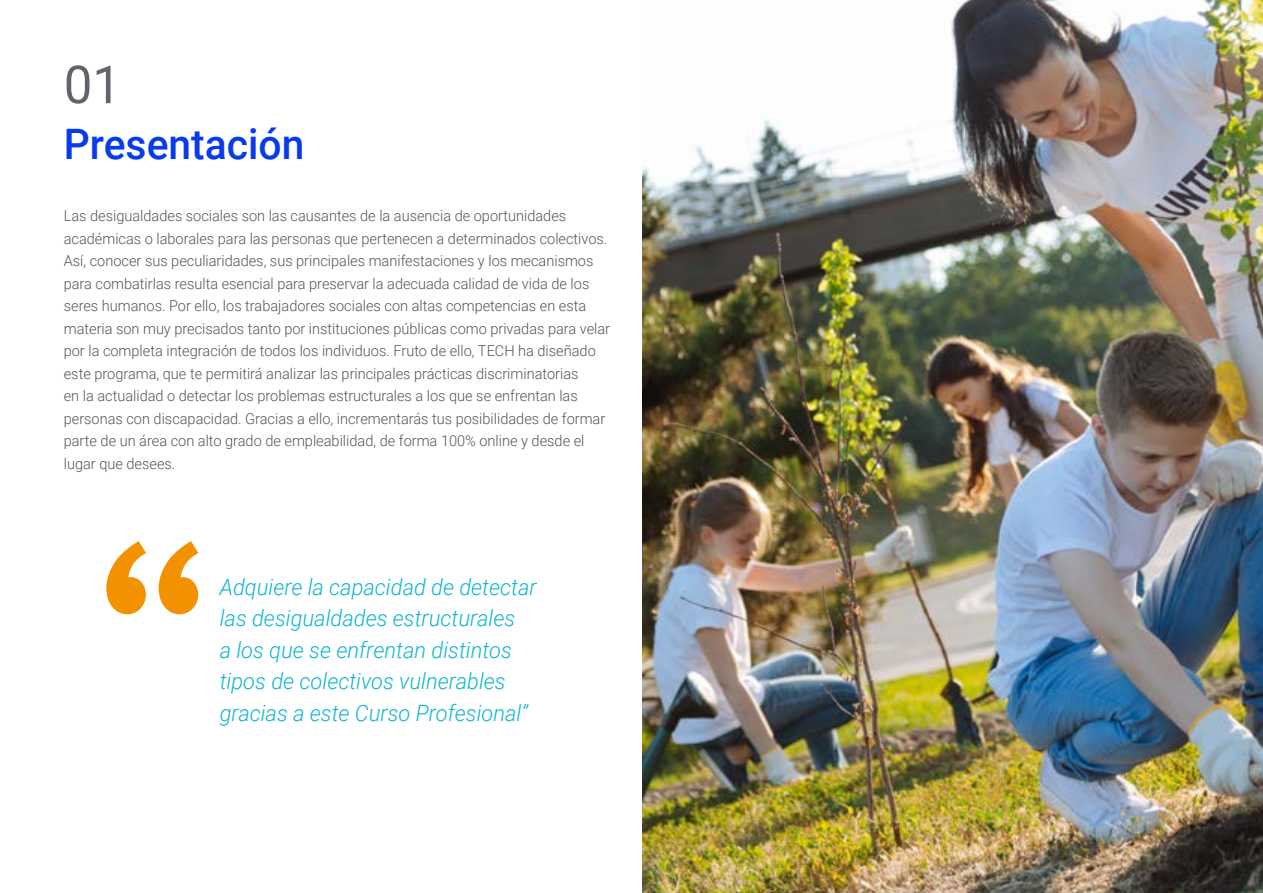
<style>
.page{position:relative;width:1263px;height:893px;background:#fff}
.page>*{position:absolute;margin:0;border:0;box-sizing:border-box;transform-origin:0 0}
.t1{font:52.5px "Roboto";color:#61646a}
.t2{font:500 42px "Roboto";color:#083bee}
.t3{font:italic 300 22.5px/31.5px "Roboto";color:#0fb6cf}
.t4{font:300 15px/22.5px "Roboto";color:#52555b}
</style>
<div class="page">
<svg style="left:106px;top:541px;width:92px;height:73px"></svg>
<img style="left:642px;top:0;width:621px;height:893px">
<h1 class="t1" style="left:64px;top:48px;width:59px">01</h1>
<h2 class="t2" style="left:64px;top:115px;width:242px">Presentación</h2>
<p class="t4" style="left:64px;top:204px;width:548px">Las desigualdades sociales son las causantes de la ausencia de oportunidades académicas o laborales para las personas que pertenecen a determinados colectivos.<br>Así, conocer sus peculiaridades, sus principales manifestaciones y los mecanismos para combatirlas resulta esencial para preservar la adecuada calidad de vida de los seres humanos. Por ello, los trabajadores sociales con altas competencias en esta materia son muy precisados tanto por instituciones públicas como privadas para velar por la completa integración de todos los individuos. Fruto de ello, TECH ha diseñado este programa, que te permitirá analizar las principales prácticas discriminatorias<br>en la actualidad o detectar los problemas estructurales a los que se enfrentan las personas con discapacidad. Gracias a ello, incrementarás tus posibilidades de formar parte de un área con alto grado de empleabilidad, de forma 100% online y desde el lugar que desees.</p>
<h3 class="t3" style="left:220px;top:570px;width:319px">Adquiere la capacidad de detectar las desigualdades estructurales<br>a los que se enfrentan distintos tipos de colectivos vulnerables gracias a este Curso Profesional”</h3>
</div>
